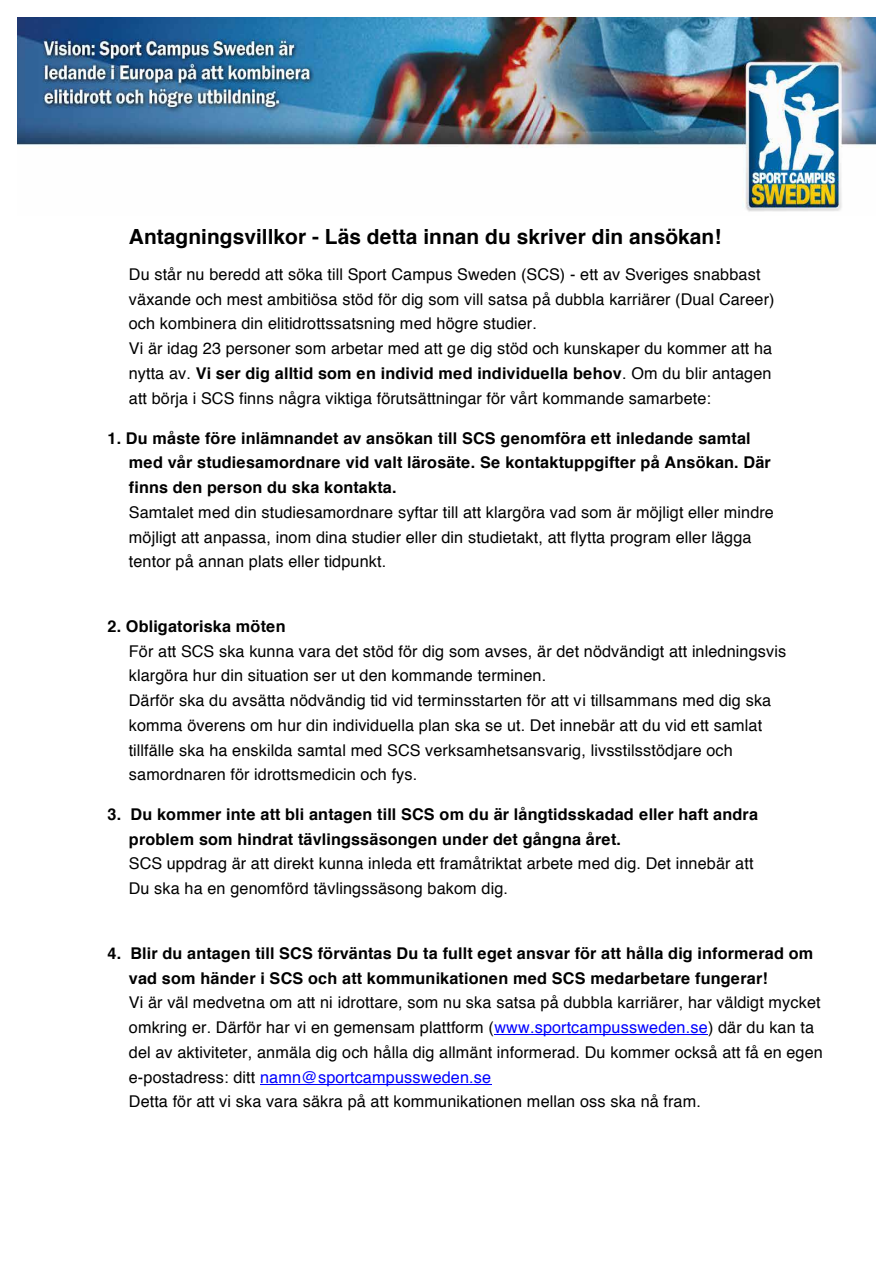
<style>
.page{position:relative;width:893px;height:1263px;background:#fff}
.page>*{position:absolute;margin:0;border:0;box-sizing:border-box;transform-origin:0 0}
.t1{font:700 20.85px "Helvetica";letter-spacing:.005em;color:#000}
.t2{font:16.2px/24.8px "Helvetica";letter-spacing:.01em;color:#000}
.t3{font:700 16.2px/24.6px "Helvetica";letter-spacing:.01em;color:#000}
.s1{font-weight:700}
.s2{color:#00f}
</style>
<div class="page">
<hr style="left:494px;top:1035px;width:214px;height:1px;background:#00f">
<hr style="left:260px;top:1084px;width:232px;height:1px;background:#00f">
<img style="left:18px;top:18px;width:857px;height:194px">
<p class="t1" style="left:129px;top:220px;width:594px">Antagningsvillkor - Läs detta innan du skriver din ansökan!</p>
<p class="t2" style="left:129px;top:262px;width:647px">Du står nu beredd att söka till Sport Campus Sweden (SCS) - ett av Sveriges snabbast växande och mest ambitiösa stöd för dig som vill satsa på dubbla karriärer (Dual Career) och kombinera din elitidrottssatsning med högre studier.<br>Vi är idag 23 personer som arbetar med att ge dig stöd och kunskaper du kommer att ha nytta av. <span class="s1">Vi ser dig alltid som en individ med individuella behov</span>. Om du blir antagen att börja i SCS finns några viktiga förutsättningar för vårt kommande samarbete:</p>
<p class="t3" style="left:129px;top:426px;width:643px;text-indent:-21px">1. Du måste före inlämnandet av ansökan till SCS genomföra ett inledande samtal med vår studiesamordnare vid valt lärosäte. Se kontaktuppgifter på Ansökan. Där finns den person du ska kontakta.</p>
<p class="t2" style="left:129px;top:500px;width:646px">Samtalet med din studiesamordnare syftar till att klargöra vad som är möjligt eller mindre möjligt att anpassa, inom dina studier eller din studietakt, att flytta program eller lägga tentor på annan plats eller tidpunkt.</p>
<p class="t3" style="left:108px;top:614px;width:180px">2. Obligatoriska möten</p>
<p class="t2" style="left:129px;top:639px;width:659px">För att SCS ska kunna vara det stöd för dig som avses, är det nödvändigt att inledningsvis klargöra hur din situation ser ut den kommande terminen.<br>Därför ska du avsätta nödvändig tid vid terminsstarten för att vi tillsammans med dig ska komma överens om hur din individuella plan ska se ut. Det innebär att du vid ett samlat tillfälle ska ha enskilda samtal med SCS verksamhetsansvarig, livsstilsstödjare och samordnaren för idrottsmedicin och fys.</p>
<p class="t3" style="left:129px;top:802px;width:631px;text-indent:-21px">3. Du kommer inte att bli antagen till SCS om du är långtidsskadad eller haft andra problem som hindrat tävlingssäsongen under det gångna året.</p>
<p class="t2" style="left:129px;top:852px;width:626px">SCS uppdrag är att direkt kunna inleda ett framåtriktat arbete med dig. Det innebär att<br>Du ska ha en genomförd tävlingssäsong bakom dig.</p>
<p class="t3" style="left:129px;top:941px;width:686px;text-indent:-21px">4. Blir du antagen till SCS förväntas Du ta fullt eget ansvar för att hålla dig informerad om vad som händer i SCS och att kommunikationen med SCS medarbetare fungerar!</p>
<p class="t2" style="left:129px;top:991px;width:695px">Vi är väl medvetna om att ni idrottare, som nu ska satsa på dubbla karriärer, har väldigt mycket omkring er. Därför har vi en gemensam plattform (<span class="s2">www.sportcampussweden.se</span>) där du kan ta del av aktiviteter, anmäla dig och hålla dig allmänt informerad. Du kommer också att få en egen e-postadress: ditt <span class="s2">namn@sportcampussweden.se<br></span>Detta för att vi ska vara säkra på att kommunikationen mellan oss ska nå fram.</p>
</div>
